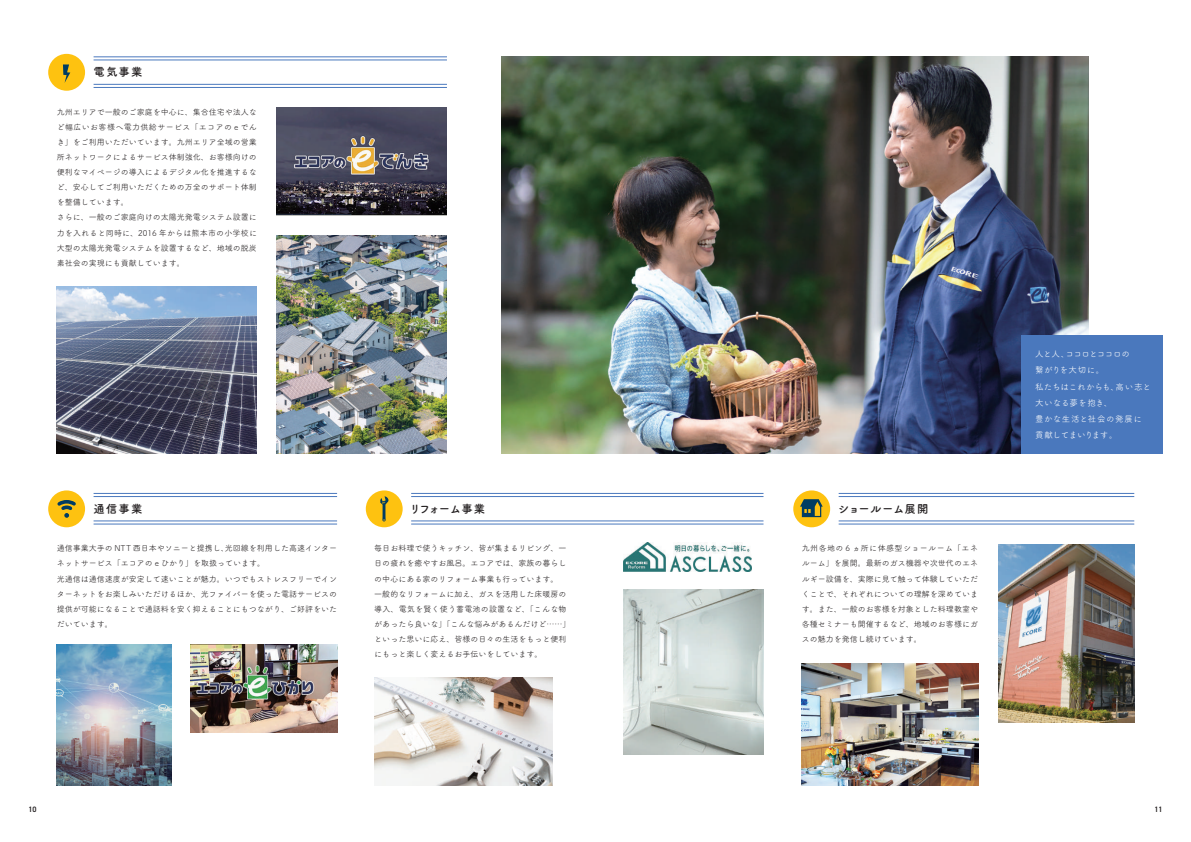
<style>
.page{position:relative;width:1191px;height:842px;background:#fff}
.page>*{position:absolute;margin:0;border:0;box-sizing:border-box;transform-origin:0 0}
.t1{font:11.3px "Tsuku A Rd Gothic Std B";letter-spacing:.03em;color:#231f20}
.t2{font:11.3px "Tsuku A Rd Gothic Std B";letter-spacing:-.075em;color:#231f20}
.t3{font:8.5px/16.3px "Tsuku A Rd Gothic Std R";letter-spacing:-.02em;color:#fff}
.t4{font:8px/15.1px "Tsuku A Rd Gothic Std R";color:#231f20}
.t5{font:600 7.8px "DIN2014";color:#231f20}
</style>
<div class="page">
<img style="left:502px;top:57px;width:587px;height:397px">
<img style="left:998px;top:544px;width:136px;height:178px">
<img style="left:801px;top:663px;width:177px;height:122px">
<div style="left:1020px;top:335px;width:142px;height:119px;background:#4a78bd"></div>
<img style="left:624px;top:542px;width:128px;height:30px">
<img style="left:624px;top:590px;width:139px;height:164px">
<img style="left:277px;top:108px;width:170px;height:107px">
<img style="left:190px;top:645px;width:147px;height:88px">
<img style="left:277px;top:235px;width:170px;height:219px">
<img style="left:57px;top:286px;width:200px;height:168px">
<img style="left:57px;top:645px;width:114px;height:140px">
<div style="left:48px;top:54px;width:37px;height:37px;background:#fec210;border-radius:50%"></div>
<svg style="left:63px;top:64px;width:7px;height:19px"></svg>
<hr style="left:94px;top:60px;width:353px;height:1px;background:#4a78bd">
<hr style="left:94px;top:57px;width:353px;height:1px;background:#4a78bd">
<hr style="left:94px;top:87px;width:353px;height:1px;background:#4a78bd">
<hr style="left:94px;top:84px;width:353px;height:1px;background:#4a78bd">
<div style="left:366px;top:490px;width:37px;height:37px;background:#fec210;border-radius:50%"></div>
<hr style="left:411px;top:496px;width:352px;height:1px;background:#4a78bd">
<hr style="left:411px;top:493px;width:352px;height:1px;background:#4a78bd">
<hr style="left:411px;top:524px;width:352px;height:1px;background:#4a78bd">
<hr style="left:411px;top:521px;width:352px;height:1px;background:#4a78bd">
<div style="left:793px;top:490px;width:37px;height:37px;background:#fec210;border-radius:50%"></div>
<hr style="left:838px;top:496px;width:296px;height:1px;background:#4a78bd">
<hr style="left:838px;top:493px;width:296px;height:1px;background:#4a78bd">
<hr style="left:838px;top:524px;width:296px;height:1px;background:#4a78bd">
<hr style="left:838px;top:521px;width:296px;height:1px;background:#4a78bd">
<img style="left:374px;top:677px;width:179px;height:108px">
<div style="left:48px;top:490px;width:37px;height:37px;background:#fec210;border-radius:50%"></div>
<hr style="left:94px;top:496px;width:243px;height:1px;background:#4a78bd">
<hr style="left:94px;top:493px;width:243px;height:1px;background:#4a78bd">
<hr style="left:94px;top:524px;width:243px;height:1px;background:#4a78bd">
<hr style="left:94px;top:521px;width:243px;height:1px;background:#4a78bd">
<svg style="left:57px;top:500px;width:19px;height:18px"></svg>
<svg style="left:380px;top:496px;width:9px;height:25px"></svg>
<svg style="left:800px;top:499px;width:22px;height:18px"></svg>
<h1 class="t1" style="left:94px;top:63px;width:50px">電気事業</h1>
<p class="t4" style="left:57px;top:104px;width:202px">九州エリアで一般のご家庭を中心に、集合住宅や法人など幅広いお客様へ電力供給サービス「エコアの e でんき」をご利用いただいています。九州エリア全域の営業所ネットワークによるサービス体制強化、お客様向けの便利なマイページの導入によるデジタル化を推進するなど、安心してご利用いただくための万全のサポート体制を整備しています。<br>さらに、一般のご家庭向けの太陽光発電システム設置に力を入れると同時に、2016 年からは熊本市の小学校に大型の太陽光発電システムを設置するなど、地域の脱炭素社会の実現にも貢献しています。</p>
<h1 class="t1" style="left:94px;top:500px;width:50px">通信事業</h1>
<p class="t4" style="left:57px;top:540px;width:282px">通信事業大手の NTT 西日本やソニーと提携し、光回線を利用した高速インターネットサービス「エコアの e ひかり」を取扱っています。<br>光通信は通信速度が安定して速いことが魅力。いつでもストレスフリーでインターネットをお楽しみいただけるほか、光ファイバーを使った電話サービスの提供が可能になることで通話料を安く抑えることにもつながり、ご好評をいただいています。</p>
<h1 class="t2" style="left:409px;top:500px;width:77px">リフォーム事業</h1>
<h1 class="t1" style="left:838px;top:500px;width:92px">ショールーム展開</h1>
<p class="t4" style="left:374px;top:540px;width:198px">毎日お料理で使うキッチン、皆が集まるリビング、一日の疲れを癒やすお風呂。エコアでは、家族の暮らしの中心にある家のリフォーム事業も行っています。<br>一般的なリフォームに加え、ガスを活用した床暖房の導入、電気を賢く使う蓄電池の設置など、「こんな物があったら良いな」「こんな悩みがあるんだけど……」といった思いに応え、皆様の日々の生活をもっと便利にもっと楽しく変えるお手伝いをしています。</p>
<p class="t4" style="left:801px;top:540px;width:178px;text-align:justify">九州各地の 6 ヵ所に体感型ショールーム「エネルーム」を展開。最新のガス機器や次世代のエネルギー設備を、実際に見て触って体験していただくことで、それぞれについての理解を深めています。また、一般のお客様を対象とした料理教室や各種セミナーも開催するなど、地域のお客様にガスの魅力を発信し続けています。</p>
<p class="t3" style="left:1035px;top:345px;width:117px">人と人、ココロとココロの<br>繋がりを大切に。<br>私たちはこれからも、高い志と大いなる夢を抱き、<br>豊かな生活と社会の発展に貢献してまいります。</p>
<p class="t5" style="left:28px;top:804px;width:10px">10</p>
<p class="t5" style="left:1154px;top:804px;width:10px">11</p>
</div>
